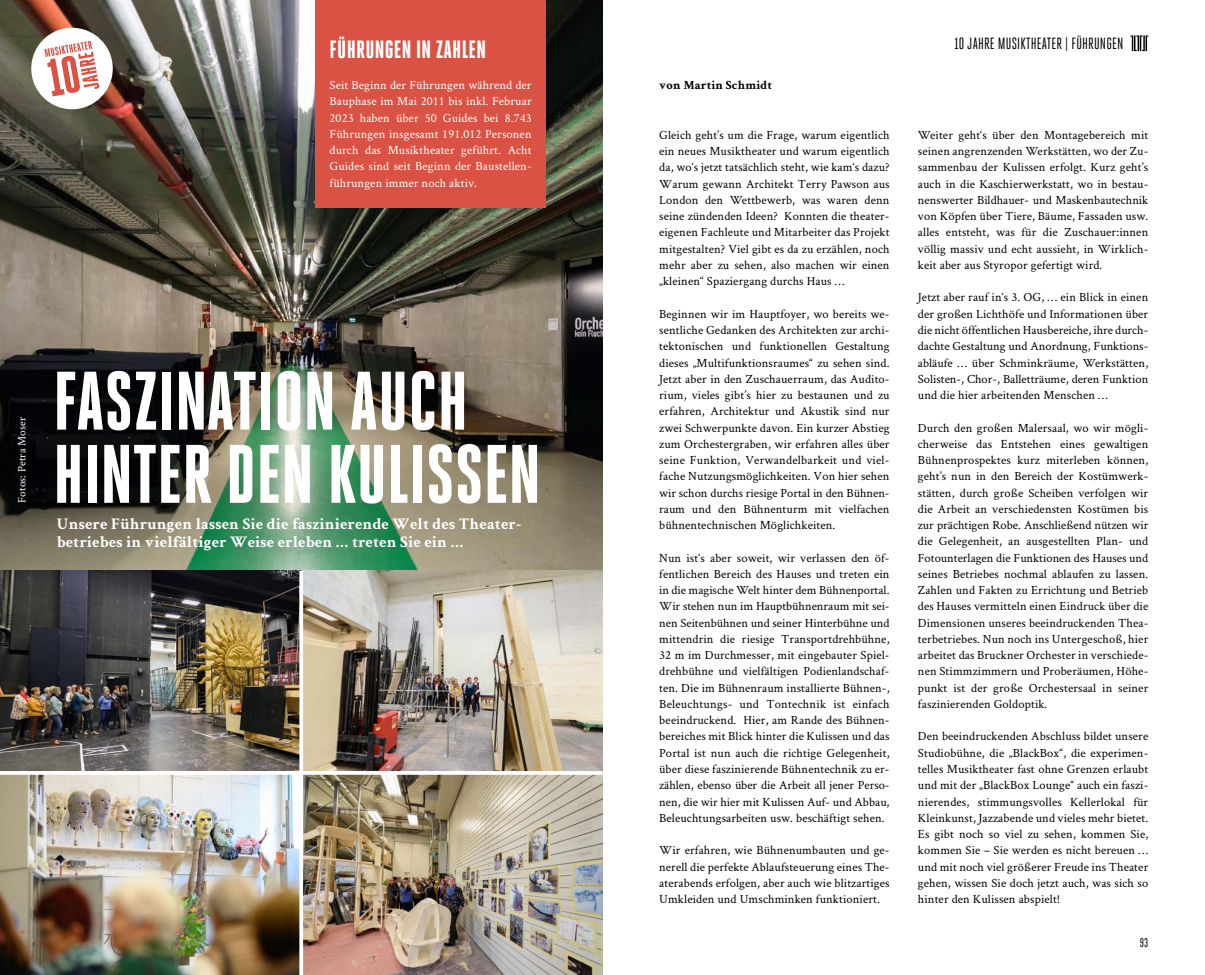
<style>
.page{position:relative;width:1205px;height:975px;background:#fff}
.page>*{position:absolute;margin:0;border:0;box-sizing:border-box;transform-origin:0 0}
.FOYER_ZITAT{font:800 82.75px "Heroic Condensed";color:#fff}
.FOYER5_FLIESSTEXT{font:800 25px "Heroic Condensed";letter-spacing:.01em;color:#fff}
.FOYER5_FLIESSTEXT-2{font:700 16.25px "Crimson Text";letter-spacing:.01em;color:#fff}
.t1{font:16.25px "Heroic Condensed";letter-spacing:.01em;color:#000}
.FOYER5_FLIESSTEXT-3{font:12.5px/16.2px "Crimson Text";letter-spacing:.01em;color:#000;text-align:justify}
.FOYER5_FLIESSTEXT-4{font:12.5px/16.2px "Crimson Text";letter-spacing:.01em;color:#fff;text-align:justify}
.FOYER5_FLIESSTEXT-5{font:700 12.5px "Crimson Text";letter-spacing:.01em;color:#000}
.t2{font:12.5px "Heroic Condensed";color:#000}
.FOYER5_FLIESSTEXT-6{font:11.25px "Crimson Text";letter-spacing:.01em;color:#fff}
</style>
<div class="page">
<img style="left:0;top:0;width:602px;height:771px">
<div style="left:31px;top:28px;width:82px;height:81px;background:#fff;border-radius:50%"></div>
<svg style="left:44px;top:41px;width:55px;height:55px"></svg>
<img style="left:0;top:774px;width:602px;height:200px">
<img style="left:303px;top:571px;width:299px;height:200px">
<svg style="left:299px;top:571px;width:4px;height:403px"></svg>
<div style="left:315px;top:0;width:231px;height:208px;background:#da5244"></div>
<svg style="left:1130px;top:35px;width:18px;height:16px"></svg>
<p class="FOYER5_FLIESSTEXT-6" style="left:14px;top:503px;width:87px;rotate:-90deg">Fotos: Petra Moser</p>
<p class="FOYER5_FLIESSTEXT" style="left:330px;top:35px;width:158px">FÜHRUNGEN IN ZAHLEN</p>
<p class="FOYER5_FLIESSTEXT-4" style="left:330px;top:76px;width:204px">Seit Beginn der Führungen während der Bauphase im Mai 2011 bis inkl. Februar 2023 haben über 50 Guides bei 8.743<br>Führungen insgesamt 191.012 Personen durch das Musiktheater geführt. Acht Guides sind seit Beginn der Baustellen&shy;führungen immer noch aktiv.</p>
<p class="FOYER5_FLIESSTEXT-5" style="left:659px;top:78px;width:114px">von Martin Schmidt</p>
<p class="FOYER5_FLIESSTEXT-3" style="left:659px;top:126px;width:232px">Gleich geht’s um die Frage, warum eigentlich ein neues Musiktheater und warum eigentlich da, wo‘s jetzt tatsächlich steht, wie kam‘s dazu?</p>
<p class="FOYER5_FLIESSTEXT-3" style="left:659px;top:175px;width:232px">Warum gewann Architekt Terry Pawson aus London den Wettbewerb, was waren denn seine zündenden Ideen? Konnten die theater&shy;eigenen Fachleute und Mitarbeiter das Projekt mitgestalten? Viel gibt es da zu erzählen, noch mehr aber zu sehen, also machen wir einen „kleinen“ Spaziergang durchs Haus …</p>
<p class="FOYER5_FLIESSTEXT-3" style="left:659px;top:305px;width:232px">Beginnen wir im Hauptfoyer, wo bereits we&shy;sentliche Gedanken des Architekten zur archi&shy;tektonischen und funktionellen Gestaltung dieses „Multifunktionsraumes“ zu sehen sind.<br>Jetzt aber in den Zuschauerraum, das Audito&shy;rium, vieles gibt’s hier zu bestaunen und zu erfahren, Architektur und Akustik sind nur zwei Schwerpunkte davon. Ein kurzer Abstieg zum Orchestergraben, wir erfahren alles über seine Funktion, Verwandelbarkeit und viel&shy;fache Nutzungsmöglichkeiten. Von hier sehen wir schon durchs riesige Portal in den Bühnen&shy;raum und den Bühnenturm mit vielfachen bühnentechnischen Möglichkeiten.</p>
<p class="FOYER5_FLIESSTEXT-3" style="left:659px;top:549px;width:232px">Nun ist‘s aber soweit, wir verlassen den öf&shy;fentlichen Bereich des Hauses und treten ein in die magische Welt hinter dem Bühnenportal.</p>
<p class="FOYER5_FLIESSTEXT-3" style="left:659px;top:597px;width:232px">Wir stehen nun im Hauptbühnenraum mit sei&shy;nen Seitenbühnen und seiner Hinterbühne und mittendrin die riesige Transportdrehbühne, 32 m im Durchmesser, mit eingebauter Spiel&shy;drehbühne und vielfältigen Podienlandschaf&shy;ten. Die im Bühnenraum installierte Bühnen-, Beleuchtungs- und Tontechnik ist einfach beeindruckend. Hier, am Rande des Bühnen&shy;bereiches mit Blick hinter die Kulissen und das Portal ist nun auch die richtige Gelegenheit, über diese faszinierende Bühnentechnik zu er&shy;zählen, ebenso über die Arbeit all jener Perso&shy;nen, die wir hier mit Kulissen Auf- und Abbau, Beleuchtungsarbeiten usw. beschäftigt sehen.</p>
<p class="FOYER5_FLIESSTEXT-3" style="left:659px;top:841px;width:232px">Wir erfahren, wie Bühnenumbauten und ge&shy;nerell die perfekte Ablaufsteuerung eines The&shy;aterabends erfolgen, aber auch wie blitzartiges Umkleiden und Umschminken funktioniert.</p>
<p class="FOYER_ZITAT" style="left:53px;top:355px;width:416px">FASZINATION AUCH</p>
<p class="FOYER_ZITAT" style="left:53px;top:428px;width:489px">HINTER DEN KULISSEN</p>
<p class="FOYER5_FLIESSTEXT-2" style="left:57px;top:513px;width:466px">Unsere Führungen lassen Sie die faszinierende Welt des Theater-</p>
<p class="FOYER5_FLIESSTEXT-2" style="left:57px;top:531px;width:408px">betriebes in vielfältiger Weise erleben … treten Sie ein …</p>
<p class="t1" style="left:954px;top:35px;width:170px">10 JAHRE MUSIKTHEATER | FÜHRUNGEN</p>
<p class="FOYER5_FLIESSTEXT-3" style="left:918px;top:126px;width:232px">Weiter geht‘s über den Montagebereich mit seinen angrenzenden Werkstätten, wo der Zu&shy;sammenbau der Kulissen erfolgt. Kurz geht’s auch in die Kaschierwerkstatt, wo in bestau&shy;nenswerter Bildhauer- und Maskenbautechnik von Köpfen über Tiere, Bäume, Fassaden usw. alles entsteht, was für die Zuschauer:innen völlig massiv und echt aussieht, in Wirklich&shy;keit aber aus Styropor gefertigt wird.</p>
<p class="FOYER5_FLIESSTEXT-3" style="left:918px;top:289px;width:232px">Jetzt aber rauf in‘s 3. OG, … ein Blick in einen der großen Lichthöfe und Informationen über die nicht öffentlichen Hausbereiche, ihre durch&shy;dachte Gestaltung und Anordnung, Funktions&shy;abläufe … über Schminkräume, Werkstätten, Solisten-, Chor-, Balletträume, deren Funktion und die hier arbeitenden Menschen …</p>
<p class="FOYER5_FLIESSTEXT-3" style="left:918px;top:419px;width:232px">Durch den großen Malersaal, wo wir mögli&shy;cherweise das Entstehen eines gewaltigen Bühnenprospektes kurz miterleben können, geht’s nun in den Bereich der Kostümwerk&shy;stätten, durch große Scheiben verfolgen wir die Arbeit an verschiedensten Kostümen bis zur prächtigen Robe. Anschließend nützen wir die Gelegenheit, an ausgestellten Plan- und Fotounterlagen die Funktionen des Hauses und seines Betriebes nochmal ablaufen zu lassen.<br>Zahlen und Fakten zu Errichtung und Betrieb des Hauses vermitteln einen Eindruck über die Dimensionen unseres beeindruckenden Thea&shy;terbetriebes. Nun noch ins Untergeschoß, hier arbeitet das Bruckner Orchester in verschiede&shy;nen Stimmzimmern und Proberäumen, Höhe&shy;punkt ist der große Orchestersaal in seiner faszinierenden Goldoptik.</p>
<p class="FOYER5_FLIESSTEXT-3" style="left:918px;top:727px;width:232px">Den beeindruckenden Abschluss bildet unsere Studiobühne, die „BlackBox“, die experimen&shy;telles Musiktheater fast ohne Grenzen erlaubt und mit der „BlackBox Lounge“ auch ein faszi&shy;nierendes, stimmungsvolles Kellerlokal für Kleinkunst, Jazzabende und vieles mehr bietet.</p>
<p class="FOYER5_FLIESSTEXT-3" style="left:918px;top:825px;width:232px">Es gibt noch so viel zu sehen, kommen Sie, kommen Sie – Sie werden es nicht bereuen … und mit noch viel größerer Freude ins Theater gehen, wissen Sie doch jetzt auch, was sich so hinter den Kulissen abspielt!</p>
<p class="t2" style="left:1139px;top:935px;width:10px">93</p>
</div>
